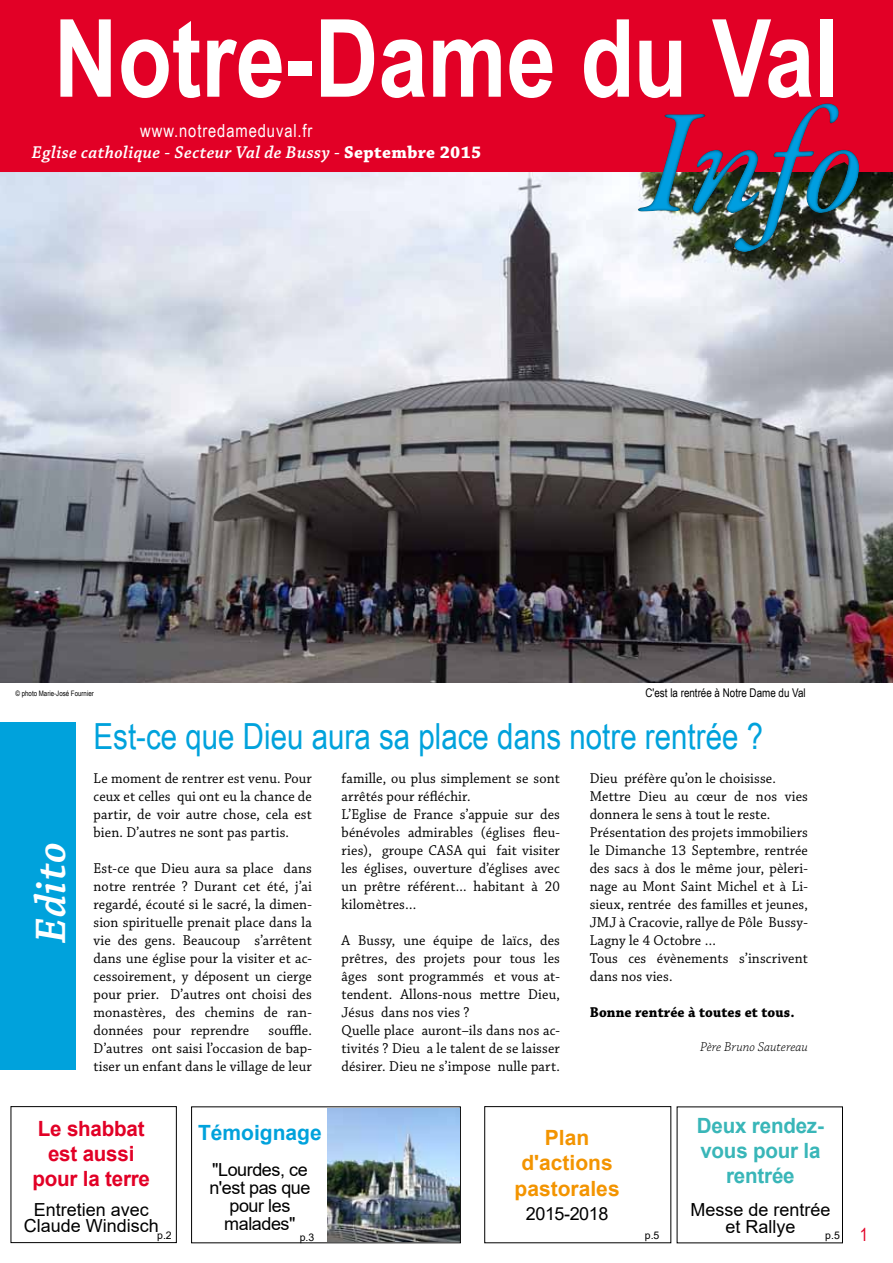
<style>
.page{position:relative;width:893px;height:1263px;background:#fff}
.page>*{position:absolute;margin:0;border:0;box-sizing:border-box;transform-origin:0 0}
.t1{font:150px "Garamond Premr Pro Med It";color:#009ee0}
.t2{font:700 108px "Arial Narrow";color:#fff}
.t3{font:italic 600 45px "Chaparral Pro";color:#fff}
.t4{font:36px "Arial Narrow";color:#00a2dc}
.t5{font:700 21px/25.2px "Arial";letter-spacing:-.01em;color:#e20026;text-align:center}
.t6{font:700 21px/25.2px "Arial";letter-spacing:-.01em;color:#39b6b8;text-align:center}
.t7{font:700 21px/25.2px "Arial";color:#f39400;text-align:center}
.t8{font:700 21px "Arial";color:#00a2dc}
.t9{font:18px/16.5px "Arial";color:#000;text-align:center}
.t10{font:italic 600 18px "Chaparral Pro";letter-spacing:.02em;color:#fff}
.t11{font:18px/18px "Arial";letter-spacing:-.025em;color:#000;text-align:center}
.t12{font:18px "Arial Narrow";letter-spacing:.05em;color:#fff}
.t13{font:18px "Arial Narrow";color:#e20026}
.t14{font:15px/18px "Chaparral Pro";letter-spacing:.01em;color:#000;text-align:justify;scale:.95 1}
.t15{font:700 15px "Chaparral Pro";letter-spacing:.01em;color:#000;scale:.95 1}
.t16{font:italic 300 13.5px "Chaparral Pro";color:#000}
.t17{font:12px "Arial Narrow";color:#000}
.t18{font:10.5px "Arial";color:#000}
.t19{font:7.5px "Arial Narrow";color:#000}
.s1{font-weight:700;font-style:normal}
</style>
<div class="page">
<img style="left:0;top:172px;width:893px;height:510px">
<div style="left:0;top:0;width:893px;height:172px;background:#e20026"></div>
<div style="left:0;top:722px;width:75px;height:348px;background:#00a2dc"></div>
<div style="left:11px;top:1106px;width:166px;height:137px;border:1px solid #000"></div>
<div style="left:191px;top:1106px;width:270px;height:137px;border:1px solid #000"></div>
<div style="left:606px;top:68px;width:287px;height:207px;background:#000;opacity:.75"></div>
<img style="left:328px;top:1108px;width:132px;height:133px">
<div style="left:484px;top:1106px;width:187px;height:137px;border:1px solid #000"></div>
<h2 class="t2" style="left:54px;top:-23px;width:787px">Notre-Dame du Val</h2>
<p class="t12" style="left:140px;top:118px;width:174px">www.notredameduval.fr</p>
<p class="t10" style="left:32px;top:142px;width:451px">Eglise catholique - Secteur Val de Bussy - <span class="s1">Septembre 2015</span></p>
<h1 class="t1" style="left:641px;top:69px;width:225px">Info</h1>
<p class="t19" style="left:16px;top:688px;width:80px">© photo Marie-José Fournier</p>
<p class="t17" style="left:645px;top:684px;width:162px">C'est la rentrée à Notre Dame du Val</p>
<h3 class="t3" style="left:25px;top:943px;width:103px;rotate:-90deg">Edito</h3>
<h3 class="t4" style="left:94px;top:710px;width:671px">Est-ce que Dieu aura sa place dans notre rentrée ?</h3>
<p class="t14" style="left:94px;top:769px;width:231px">Le moment de rentrer est venu. Pour ceux et celles qui ont eu la chance de partir, de voir autre chose, cela est bien. D’autres ne sont pas partis.</p>
<p class="t14" style="left:94px;top:859px;width:231px">Est-ce que Dieu aura sa place dans notre rentrée ? Durant cet été, j’ai regardé, écouté si le sacré, la dimen&shy;sion spirituelle prenait place dans la vie des gens. Beaucoup s’arrêtent dans une église pour la visiter et ac&shy;cessoirement, y déposent un cierge pour prier. D’autres ont choisi des monastères, des chemins de ran&shy;données pour reprendre</p>
<p class="t14" style="left:94px;top:1021px;width:231px;text-indent:175px">souffle.<br>D’autres ont saisi l’occasion de bap&shy;tiser un enfant dans le village de leur</p>
<p class="t14" style="left:342px;top:769px;width:231px;text-align:left">famille, ou plus simplement se sont arrêtés pour réfléchir.<br>L’Eglise de France s’appuie sur des bénévoles admirables (églises fleu&shy;ries), groupe CASA qui fait visiter les églises, ouverture d’églises avec un prêtre référent... habitant à 20 kilomètres…</p>
<p class="t14" style="left:342px;top:931px;width:231px;text-align:left">A Bussy, une équipe de laïcs, des prêtres, des projets pour tous les âges sont programmés et vous at&shy;tendent. Allons-nous mettre Dieu, Jésus dans nos vies ?<br>Quelle place auront–ils dans nos ac&shy;tivités ? Dieu a le talent de se laisser désirer. Dieu ne s’impose nulle part.</p>
<p class="t14" style="left:590px;top:769px;width:231px;text-align:left">Dieu préfère qu’on le choisisse.<br>Mettre Dieu au cœur de nos vies donnera le sens à tout le reste.<br>Présentation des projets immobiliers le Dimanche 13 Septembre, rentrée des sacs à dos le même jour, pèleri&shy;nage au Mont Saint Michel et à Li&shy;sieux, rentrée des familles et jeunes,<br>JMJ à Cracovie, rallye de Pôle Bussy-<br>Lagny le 4 Octobre …<br>Tous ces évènements s’inscrivent dans nos vies.</p>
<p class="t15" style="left:590px;top:1003px;width:217px">Bonne rentrée à toutes et tous.</p>
<p class="t16" style="left:700px;top:1039px;width:109px">Père Bruno Sautereau</p>
<h3 class="t6" style="left:697px;top:1113px;width:128px">Deux rendez&shy;vous pour la rentrée</h3>
<p class="t9" style="left:690px;top:1202px;width:142px">Messe de rentrée et Rallye</p>
<h3 class="t5" style="left:32px;top:1116px;width:119px">Le shabbat est aussi pour la terre</h3>
<p class="t9" style="left:24px;top:1201px;width:137px">Entretien avec<br>Claude Windisch</p>
<h3 class="t8" style="left:198px;top:1117px;width:125px">Témoignage</h3>
<p class="t11" style="left:209px;top:1160px;width:103px">"Lourdes, ce n'est pas que pour les malades"</p>
<h3 class="t7" style="left:515px;top:1125px;width:107px">Plan d'actions pastorales</h3>
<p class="t11" style="left:526px;top:1204px;width:84px">2015-2018</p>
<p class="t18" style="left:157px;top:1228px;width:16px">p.2</p>
<p class="t18" style="left:825px;top:1227px;width:16px">p.5</p>
<p class="t18" style="left:300px;top:1230px;width:16px">p.3</p>
<p class="t18" style="left:645px;top:1228px;width:16px">p.5</p>
<p class="t13" style="left:860px;top:1221px;width:10px">1</p>
</div>
